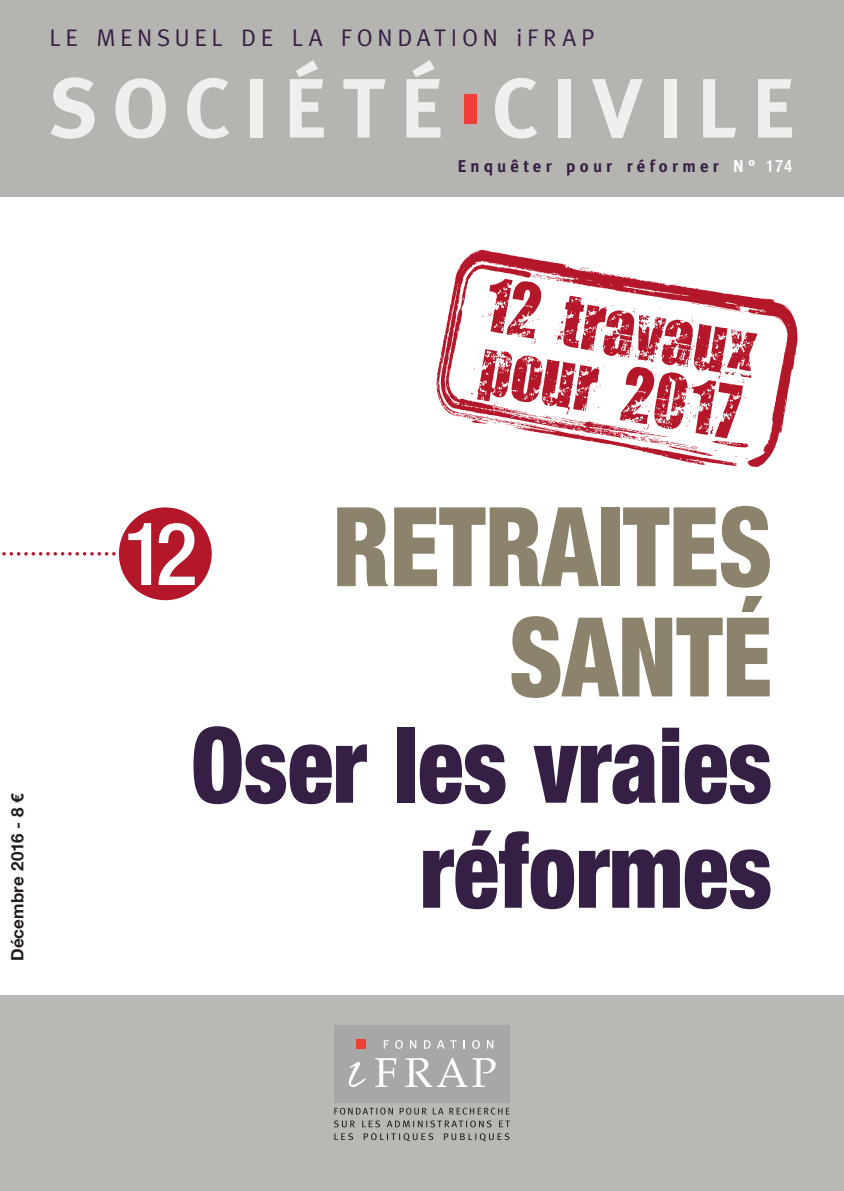
<style>
.page{position:relative;width:844px;height:1191px;background:#fff}
.page>*{position:absolute;margin:0;border:0;box-sizing:border-box;transform-origin:0 0}
.t1{font:900 condensed 110.25px/110.2px "Helvetica Neue LT Com";color:#8c836d;text-align:right;scale:.9 1}
.t2{font:900 condensed 105px/105px "Helvetica Neue LT Com";color:#351f44;text-align:right;scale:.9 1}
.E-TexteGras{font:500 condensed 87.33px "Helvetica Neue LT Com";color:#fff}
.SousRubrique{font:700 84px "Meta";letter-spacing:.185em;color:#efefee}
.SousRubrique-2{font:24.15px "Meta";letter-spacing:.195em;color:#351f44}
.SousRubrique-3{font:700 16.97px "Meta";letter-spacing:.25em;color:#351f44}
.SousRubrique-4{font:700 16.97px "Helvetica Neue LT Com";letter-spacing:.005em;color:#231f20}
.s1{color:#fff}
.s2{font-family:"Helvetica Neue LT Com";font-weight:500;font-stretch:condensed;color:#fff}
</style>
<div class="page">
<div style="left:0;top:995px;width:843px;height:196px;background:#b8b8b4"></div>
<div style="left:0;top:0;width:843px;height:196px;background:#b6b4b1"></div>
<div style="left:334px;top:1024px;width:176px;height:78px;background:#a7a8a6"></div>
<svg style="left:384px;top:1040px;width:5px;height:8px"></svg>
<svg style="left:395px;top:1040px;width:8px;height:8px"></svg>
<svg style="left:410px;top:1040px;width:6px;height:8px"></svg>
<svg style="left:424px;top:1040px;width:6px;height:8px"></svg>
<svg style="left:437px;top:1040px;width:7px;height:8px"></svg>
<svg style="left:450px;top:1040px;width:6px;height:8px"></svg>
<svg style="left:472px;top:1040px;width:7px;height:8px"></svg>
<svg style="left:487px;top:1040px;width:6px;height:8px"></svg>
<div style="left:356px;top:1039px;width:9px;height:9px;background:#ee3e35"></div>
<svg style="left:375px;top:1058px;width:21px;height:29px"></svg>
<svg style="left:405px;top:1057px;width:90px;height:30px"></svg>
<svg style="left:348px;top:1061px;width:17px;height:26px"></svg>
<svg style="left:334px;top:1133px;width:175px;height:8px"></svg>
<svg style="left:334px;top:1120px;width:176px;height:7px"></svg>
<svg style="left:334px;top:1107px;width:175px;height:7px"></svg>
<div style="left:464px;top:94px;width:13px;height:30px;background:#ee3e35"></div>
<svg style="left:436px;top:250px;width:361px;height:217px"></svg>
<svg style="left:471px;top:279px;width:286px;height:159px"></svg>
<svg style="left:2px;top:552px;width:112px;height:3px"></svg>
<div style="left:119px;top:507px;width:93px;height:93px;background:#b4162a;border-radius:50%"></div>
<p class="SousRubrique-2" style="left:50px;top:24px;width:546px">LE MENSUEL DE LA FONDATION iFRAP</p>
<p class="SousRubrique" style="left:50px;top:60px;width:746px">SOCIÉTÉ CIVILE</p>
<p class="SousRubrique-3" style="left:457px;top:156px;width:336px">Enquêter pour réformer <span class="s1">N°</span> <span class="s2">174</span></p>
<p class="SousRubrique-4" style="left:7px;top:961px;width:170px;rotate:-90deg">Décembre 2016 - 8 €</p>
<p class="t1" style="left:333px;top:491px;width:489px">RETRAITES<br>SANTÉ</p>
<p class="t2" style="left:191px;top:712px;width:646px">Oser les vraies réformes</p>
<p class="E-TexteGras" style="left:123px;top:502px;width:76px">12</p>
</div>
